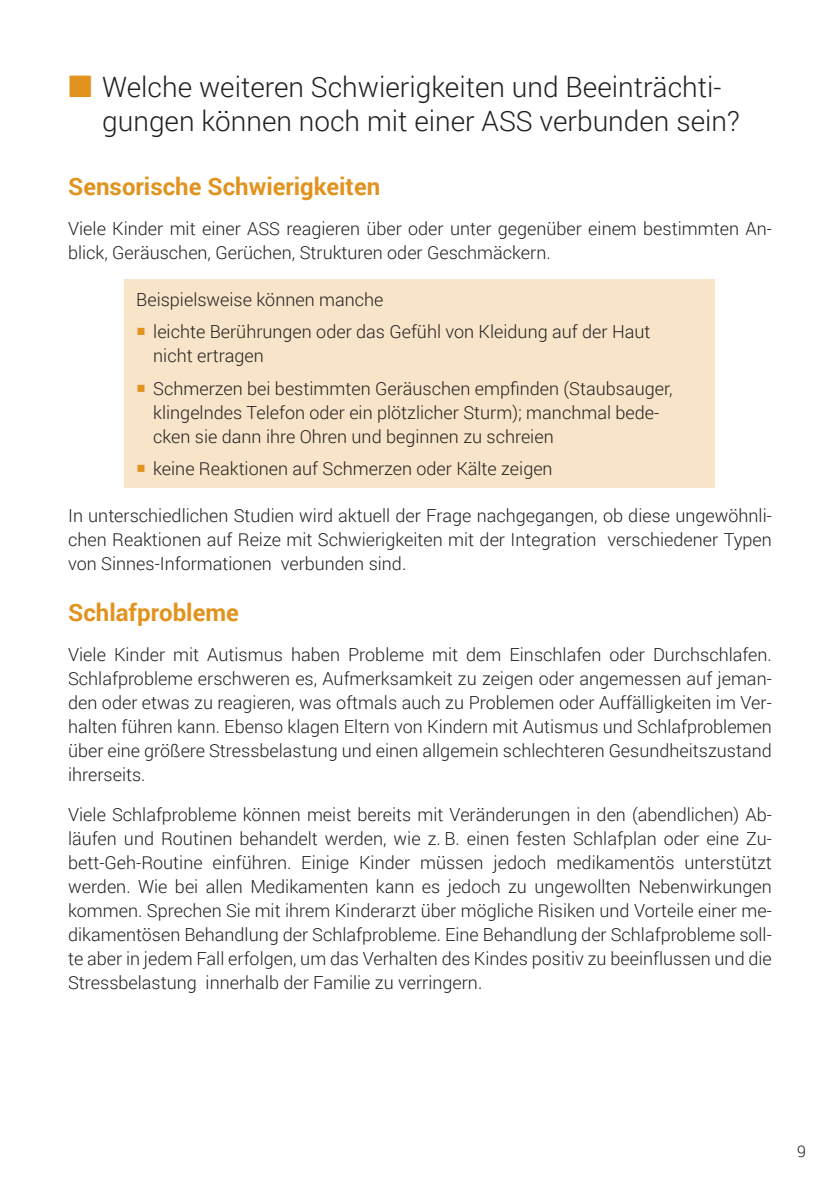
<style>
.page{position:relative;width:840px;height:1191px;background:#fff}
.page>*{position:absolute;margin:0;border:0;box-sizing:border-box;transform-origin:0 0}
.t1{font:300 28px/34px "Roboto";color:#231f20}
.t2{font:700 24px "Roboto";color:#e2931e}
.t3{font:300 18px/24px "Roboto";color:#231f20}
.t4{font:300 16px "Roboto";color:#231f20}
.s1{color:#e2931e}
</style>
<div class="page">
<div style="left:125px;top:279px;width:589px;height:209px;background:#f8e5c9"></div>
<h1 class="t1" style="left:102px;top:69px;width:638px">Welche weiteren Schwierigkeiten und Beeinträchti&shy;gungen können noch mit einer ASS verbunden sein?</h1>
<h2 class="t2" style="left:68px;top:170px;width:313px">Sensorische Schwierigkeiten</h2>
<p class="t3" style="left:68px;top:216px;width:704px">Viele Kinder mit einer ASS reagieren über oder unter gegenüber einem bestimmten An&shy;blick, Geräuschen, Gerüchen, Strukturen oder Geschmäckern.</p>
<p class="t3" style="left:136px;top:287px;width:248px">Beispielsweise können manche</p>
<p class="t3" style="left:153px;top:319px;width:498px;text-indent:-17px"><span class="s1">○</span> leichte Berührungen oder das Gefühl von Kleidung auf der Haut nicht ertragen</p>
<p class="t3" style="left:153px;top:376px;width:520px;text-indent:-17px"><span class="s1">○</span> Schmerzen bei bestimmten Geräuschen empfinden (Staubsauger, klingelndes Telefon oder ein plötzlicher Sturm); manchmal bede&shy;cken sie dann ihre Ohren und beginnen zu schreien</p>
<p class="t3" style="left:136px;top:456px;width:417px"><span class="s1">○</span> keine Reaktionen auf Schmerzen oder Kälte zeigen</p>
<p class="t3" style="left:68px;top:503px;width:705px;text-align:justify">In unterschiedlichen Studien wird aktuell der Frage nachgegangen, ob diese ungewöhnli&shy;chen Reaktionen auf Reize mit Schwierigkeiten mit der Integration verschiedener Typen von Sinnes-Informationen verbunden sind.</p>
<h2 class="t2" style="left:68px;top:596px;width:172px">Schlafprobleme</h2>
<p class="t3" style="left:68px;top:642px;width:705px">Viele Kinder mit Autismus haben Probleme mit dem Einschlafen oder Durchschlafen.<br>Schlafprobleme erschweren es, Aufmerksamkeit zu zeigen oder angemessen auf jeman&shy;den oder etwas zu reagieren, was oftmals auch zu Problemen oder Auffälligkeiten im Ver&shy;halten führen kann. Ebenso klagen Eltern von Kindern mit Autismus und Schlafproblemen über eine größere Stressbelastung und einen allgemein schlechteren Gesundheitszustand ihrerseits.</p>
<p class="t3" style="left:68px;top:802px;width:705px;text-align:justify">Viele Schlafprobleme können meist bereits mit Veränderungen in den (abendlichen) Ab&shy;läufen und Routinen behandelt werden, wie z. B. einen festen Schlafplan oder eine Zu&shy;bett-Geh-Routine einführen. Einige Kinder müssen jedoch medikamentös unterstützt werden. Wie bei allen Medikamenten kann es jedoch zu ungewollten Nebenwirkungen kommen. Sprechen Sie mit ihrem Kinderarzt über mögliche Risiken und Vorteile einer me&shy;dikamentösen Behandlung der Schlafprobleme. Eine Behandlung der Schlafprobleme soll&shy;te aber in jedem Fall erfolgen, um das Verhalten des Kindes positiv zu beeinflussen und die Stressbelastung innerhalb der Familie zu verringern.</p>
<p class="t4" style="left:796px;top:1140px;width:10px">9</p>
</div>
